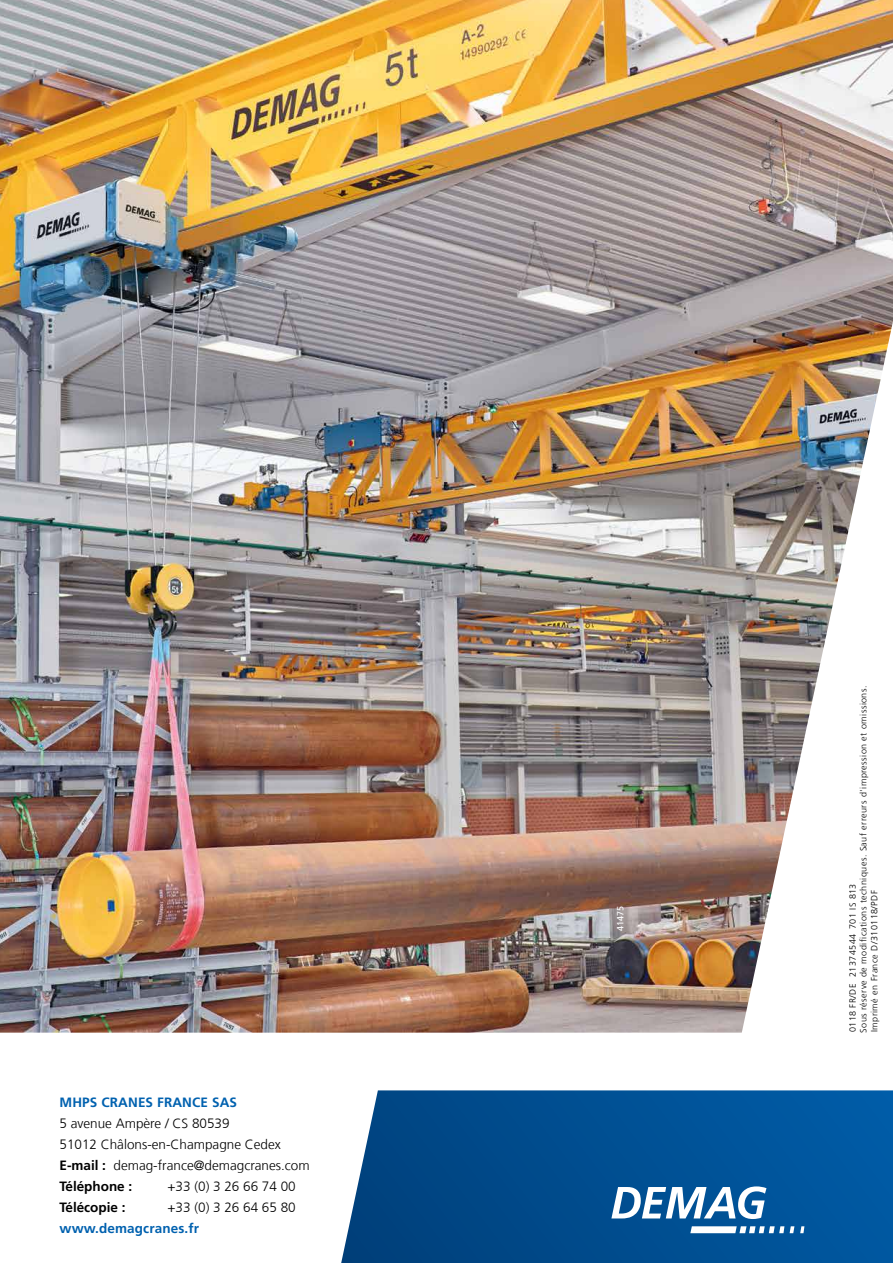
<style>
.page{position:relative;width:893px;height:1263px;background:#fff}
.page>*{position:absolute;margin:0;border:0;box-sizing:border-box;transform-origin:0 0}
.t1{font:300 13.5px/21px "Frutiger LT Com";color:#000}
.t2{font:700 13.5px "Frutiger LT Com";letter-spacing:.01em;color:#0061af}
.t3{font:700 13.5px "Frutiger LT Com";color:#000}
.t4{font:300 9px/10.8px "Frutiger LT Com";letter-spacing:.05em;color:#000}
.t5{font:9px "Frutiger LT Com";color:#fff}
.s1{font-weight:700}
</style>
<div class="page">
<img style="left:0;top:0;width:893px;height:1033px">
<svg style="left:341px;top:1090px;width:552px;height:173px;background:#095595"></svg>
<svg style="left:611px;top:1186px;width:155px;height:33px"></svg>
<svg style="left:690px;top:1226px;width:94px;height:7px"></svg>
<svg style="left:790px;top:1226px;width:4px;height:7px"></svg>
<svg style="left:800px;top:1226px;width:4px;height:7px"></svg>
<p class="t2" style="left:60px;top:1094px;width:11px">MHPS</p>
<p class="t2" style="left:101px;top:1094px;width:120px">Cranes France SAS</p>
<p class="t1" style="left:60px;top:1113px;width:252px">5 avenue Ampère / CS 80539<br>51012 Châlons-en-Champagne Cedex<br><span class="s1">E-mail :</span> demag-france@demagcranes.com<br><span class="s1">Téléphone :</span></p>
<p class="t1" style="left:168px;top:1176px;width:130px">+33 (0) 3 26 66 74 00</p>
<p class="t3" style="left:60px;top:1199px;width:68px">Télécopie :</p>
<p class="t1" style="left:168px;top:1197px;width:130px">+33 (0) 3 26 64 65 80</p>
<p class="t2" style="left:60px;top:1220px;width:141px">www.demagcranes.fr</p>
<p class="t5" style="left:615px;top:931px;width:27px;rotate:-90deg">41475</p>
<p class="t4" style="left:847px;top:1033px;width:349px;rotate:-90deg">0118 FR/DE 21374544 701 IS 813<br>Sous réserve de modifications techniques. Sauf erreurs d'impression et omissions.<br>Imprimé en France D/310118/PDF</p>
</div>
